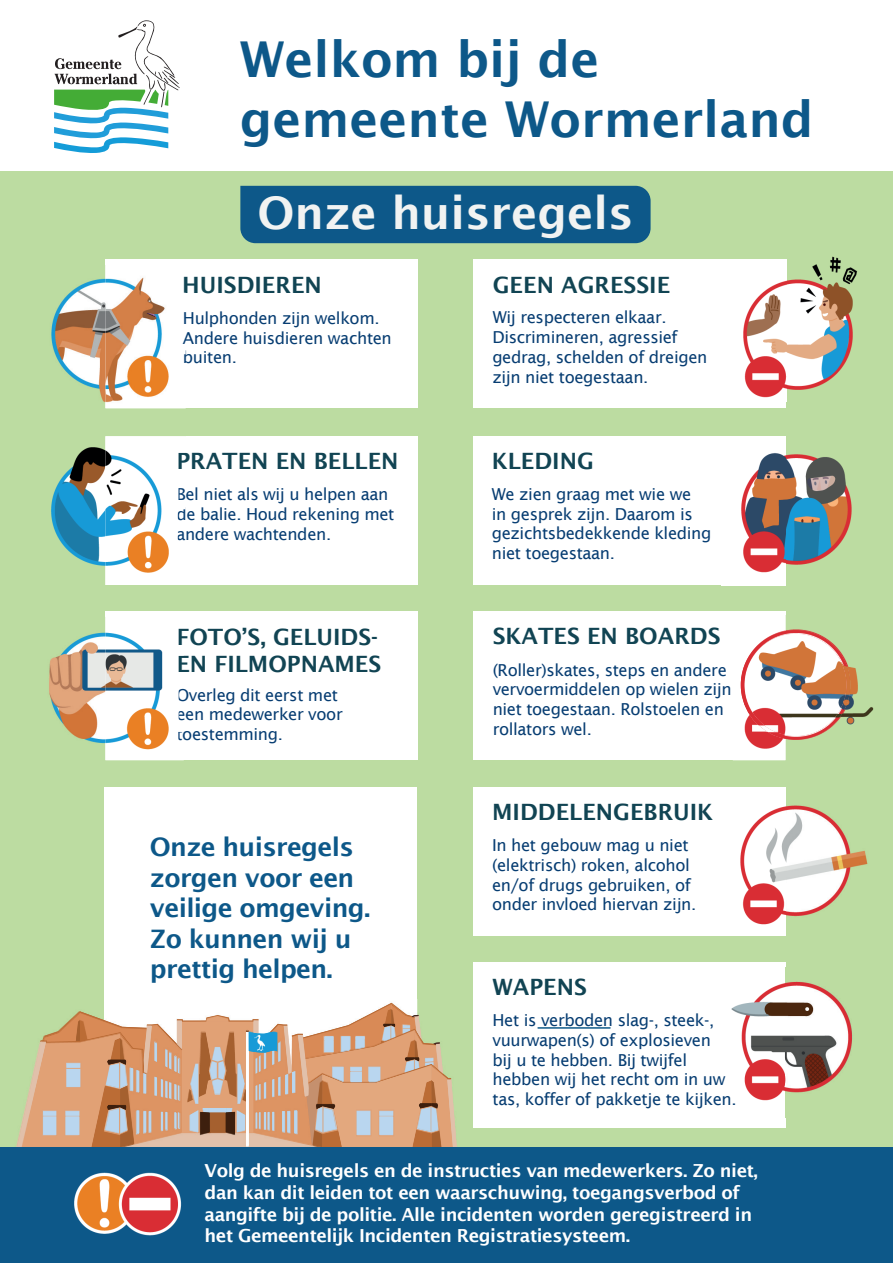
<style>
.page{position:relative;width:893px;height:1263px;background:#fff}
.page>*{position:absolute;margin:0;border:0;box-sizing:border-box;transform-origin:0 0}
.t1{font:600 49.5px/59.4px "Lucida Sans";color:#0d5889}
.t2{font:600 45px "Lucida Sans";color:#f1f3f2}
.t3{font:600 25.5px/30.6px "Lucida Sans";letter-spacing:-.025em;color:#0d5889}
.t4{font:22.5px/27.6px "Lucida Sans Demi 2";color:#114453}
.t5{font:600 18px/21.6px "Lucida Sans";letter-spacing:-.025em;color:#fff}
.t6{font:16.5px/19.8px "Lucida Sans 2";letter-spacing:-.025em;color:#073d72}
.t7{font:16.5px/19.8px "Lucida Sans";letter-spacing:-.025em;color:#073d72}
</style>
<div class="page">
<div style="left:0;top:171px;width:893px;height:978px;background:#bcdca1"></div>
<div style="left:0;top:1147px;width:893px;height:116px;background:#0d5889"></div>
<div style="left:473px;top:962px;width:312px;height:166px;background:#fff"></div>
<hr style="left:538px;top:1027px;width:72px;height:1px;background:#0d5889">
<div style="left:104px;top:787px;width:313px;height:343px;background:#fff"></div>
<div style="left:473px;top:787px;width:312px;height:148px;background:#fff"></div>
<div style="left:473px;top:259px;width:313px;height:149px;background:#fff"></div>
<div style="left:105px;top:260px;width:313px;height:148px;background:#fff"></div>
<div style="left:473px;top:436px;width:312px;height:149px;background:#fff"></div>
<div style="left:105px;top:436px;width:313px;height:149px;background:#fff"></div>
<div style="left:473px;top:611px;width:312px;height:149px;background:#fff"></div>
<div style="left:105px;top:611px;width:313px;height:149px;background:#fff"></div>
<svg style="left:17px;top:1003px;width:440px;height:144px"></svg>
<img style="left:731px;top:981px;width:122px;height:120px">
<img style="left:786px;top:256px;width:72px;height:146px">
<img style="left:743px;top:281px;width:43px;height:117px">
<img style="left:721px;top:438px;width:131px;height:148px">
<img style="left:721px;top:438px;width:64px;height:147px">
<img style="left:733px;top:615px;width:141px;height:146px">
<img style="left:733px;top:615px;width:52px;height:145px">
<img style="left:741px;top:630px;width:109px;height:110px">
<img style="left:721px;top:791px;width:147px;height:145px">
<img style="left:721px;top:791px;width:64px;height:144px">
<img style="left:74px;top:1172px;width:107px;height:63px">
<svg style="left:54px;top:20px;width:126px;height:133px"></svg>
<div style="left:240px;top:186px;width:411px;height:57px;background:#0d5889"></div>
<img style="left:49px;top:632px;width:135px;height:129px">
<img style="left:105px;top:617px;width:79px;height:143px">
<img style="left:51px;top:278px;width:135px;height:131px">
<img style="left:105px;top:265px;width:81px;height:143px">
<img style="left:51px;top:447px;width:54px;height:119px">
<img style="left:105px;top:436px;width:64px;height:149px">
<h1 class="t1" style="left:240px;top:30px;width:575px">Welkom bij de gemeente Wormerland</h1>
<h2 class="t2" style="left:257px;top:187px;width:378px">Onze huisregels</h2>
<h3 class="t4" style="left:182px;top:271px;width:141px">HUISDIEREN</h3>
<p class="t7" style="left:183px;top:308px;width:210px">Hulphonden zijn welkom.<br>Andere huisdieren wachten buiten.</p>
<h3 class="t4" style="left:493px;top:271px;width:179px">GEEN AGRESSIE</h3>
<p class="t6" style="left:492px;top:307px;width:217px">Wij respecteren elkaar.<br>Discrimineren, agressief gedrag, schelden of dreigen zijn niet toegestaan.</p>
<h3 class="t4" style="left:176px;top:447px;width:224px">PRATEN EN BELLEN</h3>
<p class="t6" style="left:176px;top:485px;width:220px">Bel niet als wij u helpen aan de balie. Houd rekening met andere wachtenden.</p>
<h3 class="t4" style="left:176px;top:623px;width:206px">FOTO’S, GELUIDS-<br>EN FILMOPNAMES</h3>
<p class="t6" style="left:176px;top:685px;width:168px">Overleg dit eerst met een medewerker voor toestemming.</p>
<h2 class="t3" style="left:150px;top:831px;width:222px">Onze huisregels zorgen voor een veilige omgeving.<br>Zo kunnen wij u prettig helpen.</h2>
<h3 class="t4" style="left:492px;top:447px;width:103px">KLEDING</h3>
<p class="t6" style="left:492px;top:484px;width:221px">We zien graag met wie we<br>in gesprek zijn. Daarom is gezichtsbedekkende kleding niet toegestaan.</p>
<h3 class="t4" style="left:493px;top:622px;width:229px">SKATES EN BOARDS</h3>
<p class="t6" style="left:493px;top:660px;width:241px">(Roller)skates, steps en andere vervoermiddelen op wielen zijn niet toegestaan. Rolstoelen en rollators wel.</p>
<h3 class="t4" style="left:492px;top:798px;width:223px">MIDDELENGEBRUIK</h3>
<p class="t6" style="left:492px;top:835px;width:206px">In het gebouw mag u niet (elektrisch) roken, alcohol en/of drugs gebruiken, of onder invloed hiervan zijn.</p>
<h3 class="t4" style="left:492px;top:973px;width:96px">WAPENS</h3>
<p class="t6" style="left:492px;top:1010px;width:246px">Het is verboden slag-, steek-, vuurwapen(s) of explosieven<br>bij u te hebben. Bij twijfel hebben wij het recht om in uw tas, koffer of pakketje te kijken.</p>
<p class="t5" style="left:205px;top:1160px;width:555px">Volg de huisregels en de instructies van medewerkers. Zo niet, dan kan dit leiden tot een waarschuwing, toegangsverbod of aangifte bij de politie. Alle incidenten worden geregistreerd in het Gemeentelijk Incidenten Registratiesysteem.</p>
</div>
